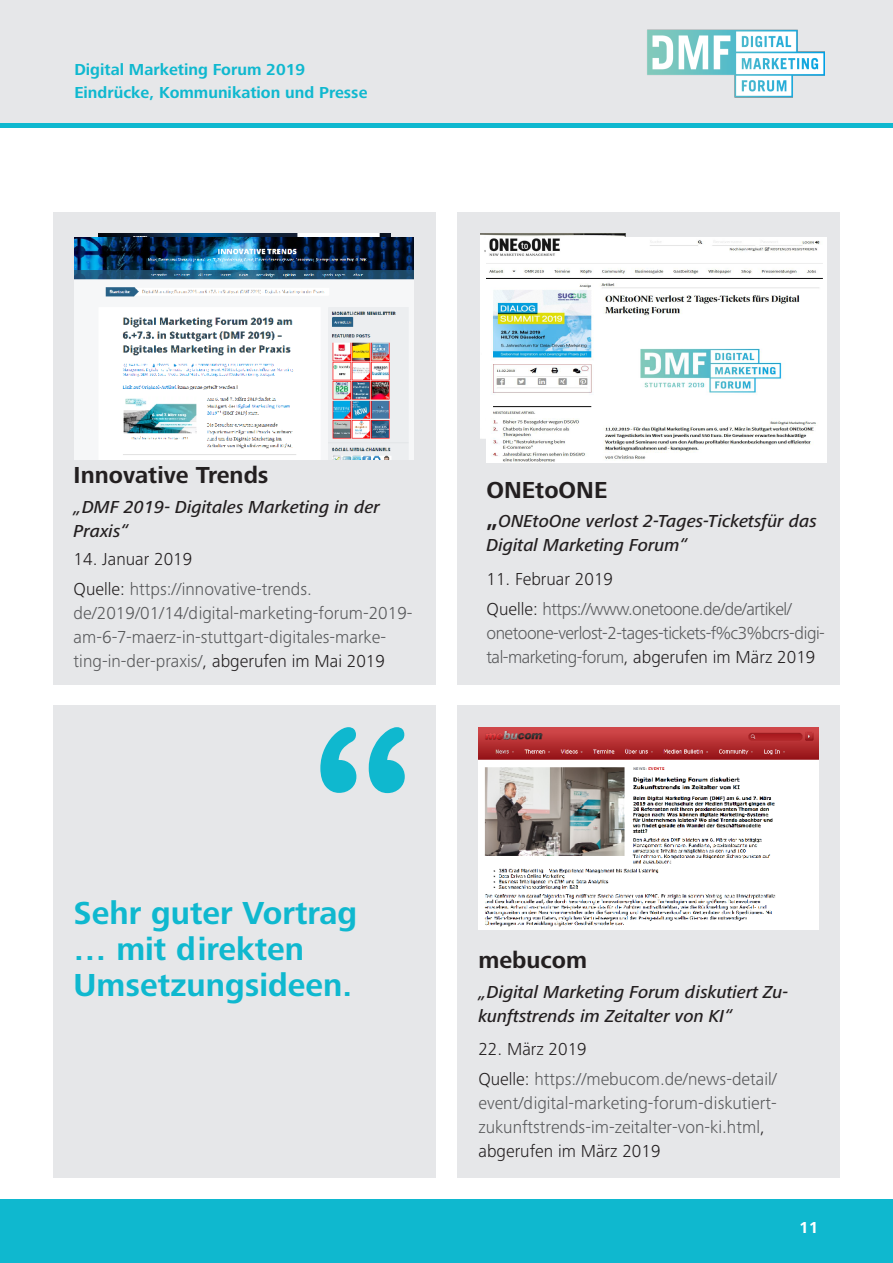
<style>
.page{position:relative;width:893px;height:1263px;background:#fff}
.page>*{position:absolute;margin:0;border:0;box-sizing:border-box;transform-origin:0 0}
.t1{font:225px "Arial Rounded MT Bold";color:#0fb8cf}
.t2{font:700 33px/36px "Hd M Frutiger Next Pro";color:#0fb8cf}
.t3{font:700 24px "Hd M Frutiger Next Pro";color:#231f20}
.t4{font:300 18px/24px "Hd M Frutiger Next Pro";color:#57585a}
.t5{font:italic 500 18px/24px "Hd M Frutiger Next Pro";color:#231f20}
.t6{font:300 18px/30px "Hd M Frutiger Next Pro";letter-spacing:-.03em;color:#57585a}
.t7{font:700 16.5px/22.5px "Hd M Frutiger Next Pro";color:#0fb8cf}
.t8{font:700 16.5px "Hd M Frutiger Next Pro";color:#fff}
.s1{color:#231f20}
.s2{font-weight:700;font-style:normal;font-size:24px}
</style>
<div class="page">
<div style="left:0;top:0;width:893px;height:123px;background:#e6e7e9"></div>
<div style="left:0;top:123px;width:893px;height:5px;background:#0fb8cf"></div>
<div style="left:0;top:1199px;width:893px;height:64px;background:#0fb8cf"></div>
<div style="left:53px;top:213px;width:383px;height:472px;background:#e6e7e9"></div>
<div style="left:457px;top:213px;width:383px;height:472px;background:#e6e7e9"></div>
<div style="left:457px;top:706px;width:383px;height:472px;background:#e6e7e9"></div>
<div style="left:53px;top:706px;width:383px;height:472px;background:#e6e7e9"></div>
<img style="left:647px;top:29px;width:178px;height:69px">
<img style="left:481px;top:234px;width:144px;height:204px">
<img style="left:478px;top:727px;width:341px;height:202px">
<img style="left:486px;top:237px;width:341px;height:225px">
<img style="left:74px;top:237px;width:340px;height:222px">
<p class="t7" style="left:74px;top:59px;width:295px">Digital Marketing Forum 2019<br>Eindrücke, Kommunikation und Presse</p>
<h3 class="t3" style="left:74px;top:461px;width:196px">Innovative Trends</h3>
<p class="t5" style="left:74px;top:495px;width:308px">„DMF 2019- Digitales Marketing in der<br>Praxis“</p>
<p class="t4" style="left:74px;top:544px;width:240px;line-height:30px"><span class="s1">14. Januar 2019<br>Quelle:</span> https://innovative-trends.</p>
<p class="t4" style="left:74px;top:601px;width:340px">de/2019/01/14/digital-marketing-forum-2019- am-6-7-maerz-in-stuttgart-digitales-marke&shy;ting-in-der-praxis/<span class="s1">, abgerufen im Mai 2019</span></p>
<h1 class="t1" style="left:310px;top:678px;width:105px">“</h1>
<h2 class="t2" style="left:74px;top:895px;width:285px">Sehr guter Vortrag</h2>
<h2 class="t2" style="left:74px;top:931px;width:280px">… mit direkten<br>Umsetzungsideen.</h2>
<h3 class="t3" style="left:486px;top:476px;width:122px">ONEtoONE</h3>
<p class="t5" style="left:486px;top:509px;width:332px"><span class="s2">„</span>ONEtoOne verlost 2-Tages-Ticketsfür das<br>Digital Marketing Forum“</p>
<p class="t6" style="left:486px;top:564px;width:307px"><span class="s1">11. Februar 2019<br>Quelle:</span> https://www.onetoone.de/de/artikel/</p>
<p class="t6" style="left:486px;top:621px;width:340px;line-height:24px">onetoone-verlost-2-tages-tickets-f%c3%bcrs-digi&shy;tal-marketing-forum<span class="s1">, abgerufen im März 2019</span></p>
<h3 class="t3" style="left:478px;top:946px;width:110px">mebucom</h3>
<p class="t5" style="left:478px;top:980px;width:312px">„Digital Marketing Forum diskutiert Zu&shy;kunftstrends im Zeitalter von KI“</p>
<p class="t4" style="left:478px;top:1034px;width:300px;line-height:30px"><span class="s1">22. März 2019<br>Quelle:</span> https://mebucom.de/news-detail/</p>
<p class="t4" style="left:478px;top:1091px;width:300px">event/digital-marketing-forum-diskutiert&shy;zukunftstrends-im-zeitalter-von-ki.html<span class="s1">, abgerufen im März 2019</span></p>
<p class="t8" style="left:799px;top:1218px;width:21px">11</p>
</div>
